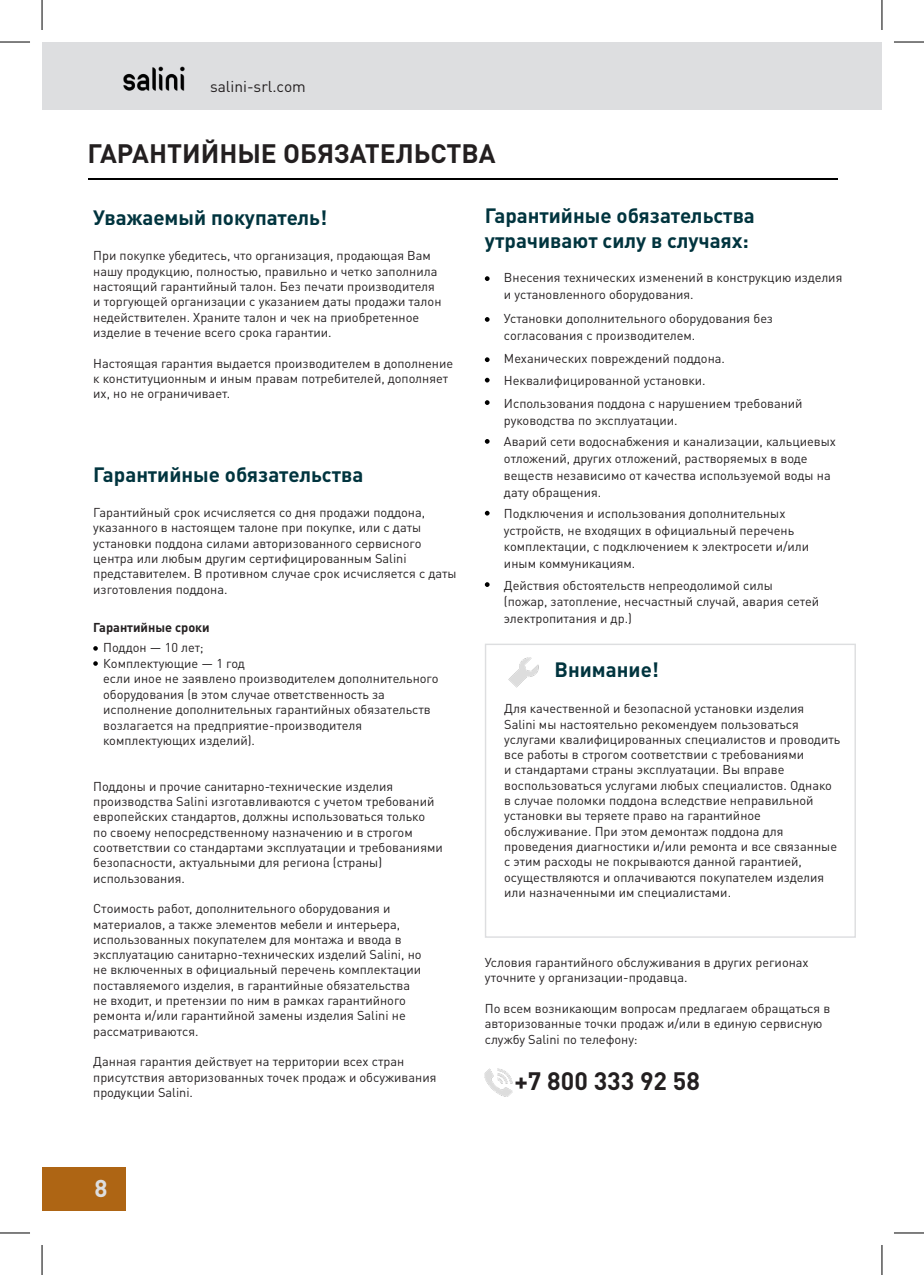
<style>
.page{position:relative;width:924px;height:1275px;background:#fff}
.page>*{position:absolute;margin:0;border:0;box-sizing:border-box;transform-origin:0 0}
.t1{font:700 26.4px "DIN Pro";color:#231f20}
.t2{font:700 25px "DIN Pro";color:#231f20}
.t3{font:700 24px "DIN Pro";color:#dddee0}
.t4{font:700 20.6px/24.6px "DIN Pro";color:#00343e}
.t5{font:15.6px "DIN Pro";color:#231f20}
.t6{font:12.8px/15.4px "DIN Pro";color:#231f20}
.t7{font:700 12.8px "DIN Pro";color:#231f20}
</style>
<div class="page">
<hr style="left:88px;top:178px;width:749px;height:2px;background:#000">
<img style="left:508px;top:657px;width:31px;height:31px">
<svg style="left:93px;top:646px;width:5px;height:4px"></svg>
<svg style="left:93px;top:661px;width:5px;height:5px"></svg>
<div style="left:484px;top:643px;width:371px;height:294px;border:1px solid #dddee0"></div>
<img style="left:484px;top:1068px;width:29px;height:29px">
<svg style="left:484px;top:276px;width:5px;height:5px"></svg>
<svg style="left:484px;top:317px;width:5px;height:5px"></svg>
<svg style="left:484px;top:357px;width:5px;height:5px"></svg>
<svg style="left:484px;top:378px;width:5px;height:4px"></svg>
<svg style="left:484px;top:400px;width:5px;height:5px"></svg>
<svg style="left:484px;top:439px;width:5px;height:5px"></svg>
<svg style="left:484px;top:511px;width:5px;height:4px"></svg>
<svg style="left:484px;top:582px;width:5px;height:5px"></svg>
<div style="left:42px;top:42px;width:839px;height:67px;background:#dddee0"></div>
<img style="left:123px;top:66px;width:62px;height:25px">
<div style="left:42px;top:1167px;width:83px;height:43px;background:#ae6514"></div>
<hr style="left:0;top:42px;width:30px;height:1px;background:#000">
<hr style="left:893px;top:42px;width:30px;height:1px;background:#000">
<hr style="left:0;top:1232px;width:30px;height:1px;background:#000">
<hr style="left:893px;top:1232px;width:30px;height:1px;background:#000">
<hr style="left:42px;top:0;width:1px;height:30px;background:#000">
<hr style="left:42px;top:1245px;width:1px;height:30px;background:#000">
<hr style="left:881px;top:0;width:1px;height:30px;background:#000">
<hr style="left:881px;top:1245px;width:1px;height:30px;background:#000">
<p class="t5" style="left:210px;top:74px;width:97px">salini-srl.com</p>
<p class="t1" style="left:87px;top:136px;width:409px">ГАРАНТИЙНЫЕ ОБЯЗАТЕЛЬСТВА</p>
<p class="t4" style="left:93px;top:205px;width:235px">Уважаемый покупатель!</p>
<p class="t6" style="left:93px;top:247px;width:349px">При покупке убедитесь, что организация, продающая Вам нашу продукцию, полностью, правильно и четко заполнила настоящий гарантийный талон. Без печати производителя и торгующей организации с указанием даты продажи талон недействителен. Храните талон и чек на приобретенное изделие в течение всего срока гарантии.</p>
<p class="t6" style="left:93px;top:354px;width:361px">Настоящая гарантия выдается производителем в дополнение к конституционным и иным правам потребителей, дополняет их, но не ограничивает.</p>
<p class="t4" style="left:93px;top:461px;width:271px">Гарантийные обязательства</p>
<p class="t6" style="left:93px;top:503px;width:365px">Гарантийный срок исчисляется со дня продажи поддона, указанного в настоящем талоне при покупке, или с даты установки поддона силами авторизованного сервисного центра или любым другим сертифицированным Salini представителем. В противном случае срок исчисляется с даты изготовления поддона.</p>
<p class="t7" style="left:93px;top:619px;width:118px">Гарантийные сроки</p>
<p class="t6" style="left:103px;top:639px;width:102px">Поддон — 10 лет;</p>
<p class="t6" style="left:103px;top:654px;width:143px">Комплектующие — 1 год</p>
<p class="t6" style="left:103px;top:670px;width:337px">если иное не заявлено производителем дополнительного</p>
<p class="t6" style="left:103px;top:685px;width:283px">оборудования (в этом случае ответственность за</p>
<p class="t6" style="left:103px;top:701px;width:329px">исполнение дополнительных гарантийных обязательств</p>
<p class="t6" style="left:103px;top:716px;width:260px">возлагается на предприятие-производителя</p>
<p class="t6" style="left:103px;top:732px;width:153px">комплектующих изделий).</p>
<p class="t6" style="left:93px;top:777px;width:351px">Поддоны и прочие санитарно-технические изделия производства Salini изготавливаются с учетом требований европейских стандартов, должны использоваться только<br>по своему непосредственному назначению и в строгом соответствии со стандартами эксплуатации и требованиями безопасности, актуальными для региона (страны) использования.</p>
<p class="t6" style="left:93px;top:899px;width:330px">Стоимость работ, дополнительного оборудования и материалов, а также элементов мебели и интерьера, использованных покупателем для монтажа и ввода в эксплуатацию санитарно-технических изделий Salini, но не включенных в официальный перечень комплектации поставляемого изделия, в гарантийные обязательства не входит, и претензии по ним в рамках гарантийного ремонта и/или гарантийной замены изделия Salini не рассматриваются.</p>
<p class="t6" style="left:93px;top:1052px;width:344px">Данная гарантия действует на территории всех стран присутствия авторизованных точек продаж и обсуживания продукции Salini.</p>
<p class="t4" style="left:484px;top:203px;width:271px">Гарантийные обязательства утрачивают силу в случаях:</p>
<p class="t6" style="left:503px;top:269px;width:340px">Внесения технических изменений в конструкцию изделия</p>
<p class="t6" style="left:503px;top:285px;width:191px">и установленного оборудования.</p>
<p class="t6" style="left:503px;top:309px;width:270px">Установки дополнительного оборудования без</p>
<p class="t6" style="left:503px;top:326px;width:193px">согласования с производителем.</p>
<p class="t6" style="left:503px;top:349px;width:222px">Механических повреждений поддона.</p>
<p class="t6" style="left:503px;top:371px;width:203px">Неквалифицированной установки.</p>
<p class="t6" style="left:503px;top:394px;width:300px">Использования поддона с нарушением требований</p>
<p class="t6" style="left:503px;top:411px;width:175px">руководства по эксплуатации.</p>
<p class="t6" style="left:503px;top:432px;width:333px">Аварий сети водоснабжения и канализации, кальциевых</p>
<p class="t6" style="left:503px;top:449px;width:305px">отложений, других отложений, растворяемых в воде</p>
<p class="t6" style="left:503px;top:466px;width:328px">веществ независимо от качества используемой воды на</p>
<p class="t6" style="left:503px;top:483px;width:99px">дату обращения.</p>
<p class="t6" style="left:503px;top:504px;width:283px">Подключения и использования дополнительных</p>
<p class="t6" style="left:503px;top:521px;width:291px">устройств, не входящих в официальный перечень</p>
<p class="t6" style="left:503px;top:538px;width:306px">комплектации, с подключением к электросети и/или</p>
<p class="t6" style="left:503px;top:555px;width:133px">иным коммуникациям.</p>
<p class="t6" style="left:503px;top:576px;width:270px">Действия обстоятельств непреодолимой силы</p>
<p class="t6" style="left:503px;top:593px;width:317px">(пожар, затопление, несчастный случай, авария сетей</p>
<p class="t6" style="left:503px;top:610px;width:129px">электропитания и др.)</p>
<p class="t4" style="left:554px;top:657px;width:106px">Внимание!</p>
<p class="t6" style="left:504px;top:699px;width:337px">Для качественной и безопасной установки изделия<br>Salini мы настоятельно рекомендуем пользоваться услугами квалифицированных специалистов и проводить все работы в строгом соответствии с требованиями<br>и стандартами страны эксплуатации. Вы вправе воспользоваться услугами любых специалистов. Однако в случае поломки поддона вследствие неправильной установки вы теряете право на гарантийное обслуживание. При этом демонтаж поддона для проведения диагностики и/или ремонта и все связанные с этим расходы не покрываются данной гарантией, осуществляются и оплачиваются покупателем изделия или назначенными им специалистами.</p>
<p class="t6" style="left:484px;top:953px;width:325px">Условия гарантийного обслуживания в других регионах уточните у организации-продавца.</p>
<p class="t6" style="left:484px;top:999px;width:347px">По всем возникающим вопросам предлагаем обращаться в авторизованные точки продаж и/или в единую сервисную службу Salini по телефону:</p>
<p class="t2" style="left:514px;top:1064px;width:187px">+7 800 333 92 58</p>
<p class="t3" style="left:94px;top:1172px;width:15px">8</p>
</div>
